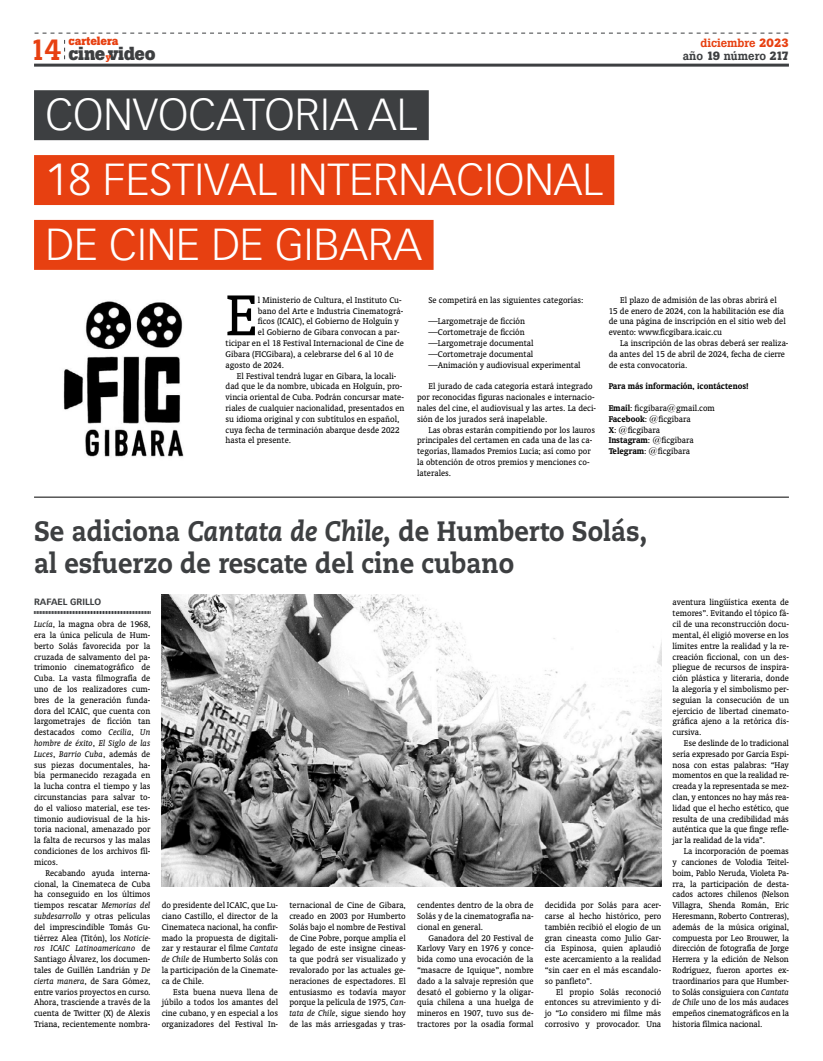
<style>
.page{position:relative;width:823px;height:1061px;background:#fff}
.page>*{position:absolute;margin:0;border:0;box-sizing:border-box;transform-origin:0 0}
.t1{font:65.6px "Oranda BT";color:#000}
.t2{font:300 44.1px/64.8px "Vectora LH";color:#fff}
.t3{font:500 29px "Boton";color:#e74011}
.t4{font:800 28px/32.4px "Caecilia";color:#3d3f41;scale:.9 1}
.t5{font:700 18.7px "Boton";letter-spacing:-.01em;color:#3d3f41}
.t6{font:500 11.9px "Boton";color:#3d3f41}
.t7{font:500 11.9px "Boton";color:#e74011}
.t8{font:700 11.9px "Boton";letter-spacing:-.005em;color:#e74011}
.t9{font:9.4px/10.8px "Oranda BT";color:#000;text-align:justify}
.t10{font:700 9.4px "Oranda BT";color:#000}
.t11{font:700 9px "Vectora LH";color:#3d3f41}
.s1{font-weight:700}
.s2{font-size:9.2px;color:#e74011}
.s3{font-style:italic}
</style>
<div class="page">
<hr style="left:34px;top:64px;width:754px;height:3px;background:#3d3f41">
<svg style="left:35px;top:33px;width:753px;height:1px"></svg>
<svg style="left:64px;top:40px;width:1px;height:19px"></svg>
<svg style="left:34px;top:611px;width:117px;height:3px"></svg>
<img style="left:63px;top:301px;width:121px;height:156px">
<div style="left:34px;top:90px;width:394px;height:50px;background:#3d3f41"></div>
<div style="left:34px;top:155px;width:580px;height:50px;background:#e74011"></div>
<div style="left:34px;top:220px;width:399px;height:50px;background:#e74011"></div>
<hr style="left:34px;top:497px;width:754px;height:1px;background:#000">
<img style="left:162px;top:594px;width:498px;height:292px">
<p class="t8" style="left:69px;top:34px;width:51px">cartelera</p>
<p class="t7" style="left:700px;top:36px;width:90px">diciembre <span class="s1">2023</span></p>
<h3 class="t3" style="left:29px;top:32px;width:34px">14</h3>
<h3 class="t5" style="left:68px;top:42px;width:89px">cine<span class="s2">y</span>video</h3>
<p class="t6" style="left:682px;top:48px;width:108px">año <span class="s1">19</span> número <span class="s1">217</span></p>
<h2 class="t2" style="left:45px;top:82px;width:558px">CONVOCATORIA AL<br>18 FESTIVAL INTERNACIONAL<br>DE CINE DE GIBARA</h2>
<h1 class="t1" style="left:225px;top:277px;width:34px">E</h1>
<p class="t9" style="left:258px;top:294px;width:145px">l Ministerio de Cultura, el Instituto Cu-</p>
<p class="t9" style="left:258px;top:305px;width:147px">bano del Arte e Industria Cinematográ-</p>
<p class="t9" style="left:258px;top:316px;width:142px">ficos (ICAIC), el Gobierno de Holguín y</p>
<p class="t9" style="left:258px;top:327px;width:143px">el Gobierno de Gibara convocan a par-</p>
<p class="t9" style="left:225px;top:337px;width:180px">ticipar en el 18 Festival Internacional de Cine de</p>
<p class="t9" style="left:225px;top:348px;width:169px">Gibara (FICGibara), a celebrarse del 6 al 10 de</p>
<p class="t9" style="left:225px;top:359px;width:60px">agosto de 2024.</p>
<p class="t9" style="left:237px;top:370px;width:161px">El Festival tendrá lugar en Gibara, la locali-</p>
<p class="t9" style="left:225px;top:381px;width:178px">dad que le da nombre, ubicada en Holguín, pro-</p>
<p class="t9" style="left:225px;top:391px;width:180px">vincia oriental de Cuba. Podrán concursar mate-</p>
<p class="t9" style="left:225px;top:402px;width:180px">riales de cualquier nacionalidad, presentados en</p>
<p class="t9" style="left:225px;top:413px;width:175px">su idioma original y con subtítulos en español,</p>
<p class="t9" style="left:225px;top:424px;width:175px">cuya fecha de terminación abarque desde 2022</p>
<p class="t9" style="left:225px;top:435px;width:67px">hasta el presente.</p>
<p class="t9" style="left:428px;top:294px;width:156px">Se competirá en las siguientes categorías:</p>
<p class="t9" style="left:428px;top:316px;width:153px;text-align:left">—Largometraje de ficción —Cortometraje de ficción —Largometraje documental —Cortometraje documental —Animación y audiovisual experimental</p>
<p class="t9" style="left:417px;top:381px;width:180px;text-align:left;text-indent:11px">El jurado de cada categoría estará integrado por reconocidas figuras nacionales e internacio&shy;nales del cine, el audiovisual y las artes. La deci&shy;sión de los jurados será inapelable.</p>
<p class="t9" style="left:417px;top:424px;width:179px;text-align:left;text-indent:11px">Las obras estarán compitiendo por los lauros principales del certamen en cada una de las ca&shy;tegorías, llamados Premios Lucía; así como por la obtención de otros premios y menciones co&shy;laterales.</p>
<p class="t9" style="left:608px;top:294px;width:178px;text-align:left;text-indent:11px">El plazo de admisión de las obras abrirá el 15 de enero de 2024, con la habilitación ese día de una página de inscripción en el sitio web del evento: www.ficgibara.icaic.cu</p>
<p class="t9" style="left:608px;top:337px;width:181px;text-align:left;text-indent:11px">La inscripción de las obras deberá ser realiza&shy;da antes del 15 de abril de 2024, fecha de cierre de esta convocatoria.</p>
<p class="t10" style="left:608px;top:380px;width:141px">Para más información, ¡contáctenos!</p>
<p class="t9" style="left:608px;top:402px;width:108px;text-align:left"><span class="s1">Email</span>: ficgibara@gmail.com<br><span class="s1">Facebook</span>: @ficgibara<br><span class="s1">X</span>: @ficgibara<br><span class="s1">Instagram</span>: @ficgibara<br><span class="s1">Telegram</span>: @ficgibara</p>
<h3 class="t4" style="left:34px;top:514px;width:682px">Se adiciona <span class="s3">Cantata de Chile,</span> de Humberto Solás, al esfuerzo de rescate del cine cubano</h3>
<p class="t11" style="left:34px;top:596px;width:69px">RAFAEL GRILLO</p>
<p class="t9" style="left:34px;top:618px;width:118px"><span class="s3">Lucía</span>, la magna obra de 1968, era la única película de Hum&shy;berto Solás favorecida por la cruzada de salvamento del pa&shy;trimonio cinematográfico de Cuba. La vasta filmografía de uno de los realizadores cum&shy;bres de la generación funda&shy;dora del ICAIC, que cuenta con largometrajes de ficción tan destacados como <span class="s3">Cecilia</span>, <span class="s3">Un hombre de éxito</span>, <span class="s3">El Siglo de las Luces</span>, <span class="s3">Barrio Cuba</span>, además de sus piezas documentales, ha&shy;bía permanecido rezagada en la lucha contra el tiempo y las circunstancias para salvar to&shy;do el valioso material, ese tes&shy;timonio audiovisual de la his&shy;toria nacional, amenazado por la falta de recursos y las malas condiciones de los archivos fíl&shy;micos.</p>
<p class="t9" style="left:34px;top:867px;width:118px;text-indent:11px">Recabando ayuda interna&shy;cional, la Cinemateca de Cuba ha conseguido en los últimos tiempos rescatar <span class="s3">Memorias del subdesarrollo</span> y otras películas del imprescindible Tomás Gu&shy;tiérrez Alea (Titón), los <span class="s3">Noticie&shy;ros ICAIC Latinoamericano</span> de Santiago Álvarez, los documen&shy;tales de Guillén Landrián y <span class="s3">De cierta manera</span>, de Sara Gómez, entre varios proyectos en curso.<br>Ahora, trasciende a través de la cuenta de Twitter (X) de Alexis Triana, recientemente nombra-</p>
<p class="t9" style="left:162px;top:899px;width:118px">do presidente del ICAIC, que Lu&shy;ciano Castillo, el director de la Cinemateca nacional, ha confir&shy;mado la propuesta de digitali&shy;zar y restaurar el filme <span class="s3">Cantata de Chile</span> de Humberto Solás con la participación de la Cinemate&shy;ca de Chile.</p>
<p class="t9" style="left:162px;top:985px;width:118px;text-indent:11px">Esta buena nueva llena de júbilo a todos los amantes del cine cubano, y en especial a los organizadores del Festival In-</p>
<p class="t9" style="left:289px;top:899px;width:118px">ternacional de Cine de Gibara, creado en 2003 por Humberto Solás bajo el nombre de Festival de Cine Pobre, porque amplía el legado de este insigne cineas&shy;ta que podrá ser visualizado y revalorado por las actuales ge&shy;neraciones de espectadores. El entusiasmo es todavía mayor porque la película de 1975, <span class="s3">Can&shy;tata de Chile</span>, sigue siendo hoy de las más arriesgadas y tras-</p>
<p class="t9" style="left:417px;top:899px;width:118px">cendentes dentro de la obra de Solás y de la cinematografía na&shy;cional en general.</p>
<p class="t9" style="left:417px;top:931px;width:118px;text-indent:11px">Ganadora del 20 Festival de Karlovy Vary en 1976 y conce&shy;bida como una evocación de la “masacre de Iquique”, nombre dado a la salvaje represión que desató el gobierno y la oligar&shy;quía chilena a una huelga de mineros en 1907, tuvo sus de&shy;tractores por la osadía formal</p>
<p class="t9" style="left:544px;top:899px;width:118px">decidida por Solás para acer&shy;carse al hecho histórico, pero también recibió el elogio de un gran cineasta como Julio Gar&shy;cía Espinosa, quien aplaudió este acercamiento a la realidad “sin caer en el más escandalo&shy;so panfleto”.</p>
<p class="t9" style="left:544px;top:985px;width:118px;text-indent:11px">El propio Solás reconoció entonces su atrevimiento y di&shy;jo “Lo considero mi filme más corrosivo y provocador. Una</p>
<p class="t9" style="left:672px;top:597px;width:118px">aventura lingüística exenta de temores”. Evitando el tópico fá&shy;cil de una reconstrucción docu&shy;mental, él eligió moverse en los límites entre la realidad y la re&shy;creación ficcional, con un des&shy;pliegue de recursos de inspira&shy;ción plástica y literaria, donde la alegoría y el simbolismo per&shy;seguían la consecución de un ejercicio de libertad cinemato&shy;gráfica ajeno a la retórica dis&shy;cursiva.</p>
<p class="t9" style="left:672px;top:737px;width:118px;text-indent:11px">Ese deslinde de lo tradicional sería expresado por García Espi&shy;nosa con estas palabras: “Hay momentos en que la realidad re&shy;creada y la representada se mez&shy;clan, y entonces no hay más rea&shy;lidad que el hecho estético, que resulta de una credibilidad más auténtica que la que finge refle&shy;jar la realidad de la vida”.</p>
<p class="t9" style="left:672px;top:845px;width:118px;text-indent:11px">La incorporación de poemas y canciones de Volodia Teitel&shy;boim, Pablo Neruda, Violeta Pa&shy;rra, la participación de desta&shy;cados actores chilenos (Nelson Villagra, Shenda Román, Eric Heresmann, Roberto Contreras), además de la música original, compuesta por Leo Brouwer, la dirección de fotografía de Jorge Herrera y la edición de Nelson Rodríguez, fueron aportes ex&shy;traordinarios para que Humber&shy;to Solás consiguiera con <span class="s3">Cantata de Chile</span> uno de los más audaces empeños cinematográficos en la historia fílmica nacional.</p>
</div>
